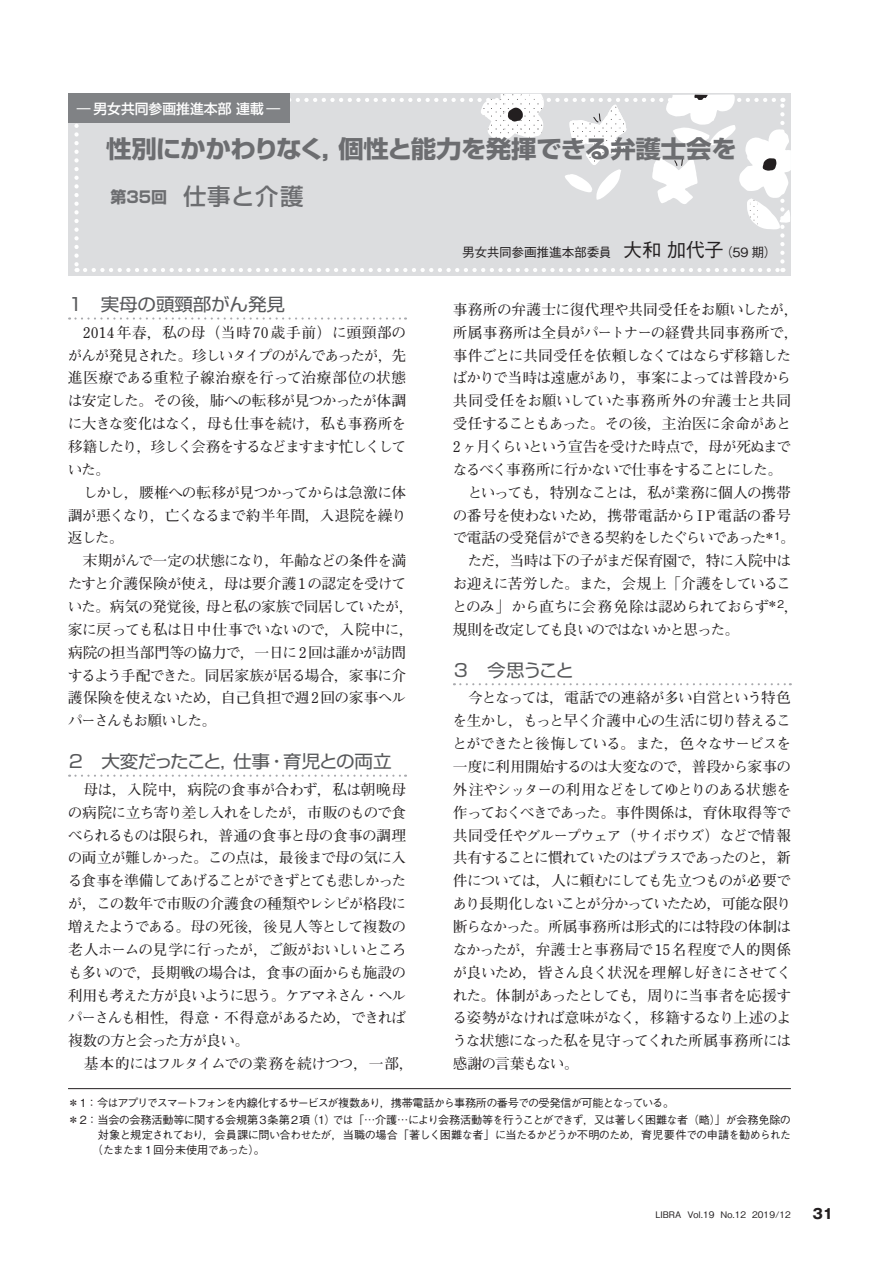
<style>
.page{position:relative;width:893px;height:1263px;background:#fff}
.page>*{position:absolute;margin:0;border:0;box-sizing:border-box;transform-origin:0 0}
.t1{font:700 24.3px "Shin Go Pro";letter-spacing:-.015em;color:#6c6d70;scale:1.05 1}
.t2{font:500 22.95px "Shin Go Pro";letter-spacing:.03em;color:#6c6d70}
.t3{font:17.7px "Shin Go Pro";letter-spacing:-.01em;color:#57585a;scale:1.05 1}
.t4{font:17.7px "Shin Go Pro";letter-spacing:-.045em;color:#57585a;scale:1.05 1}
.t5{font:700 14.7px/22.8px "Futo Min A101 Pro";letter-spacing:-.05em;color:#231f20}
.t6{font:500 13.8px "Shin Go Pro";color:#fff}
.t7{font:700 13.8px "Gothic MB101 Pro";color:#231f20}
.t8{font:500 12.75px "Gothic BBB Pro";letter-spacing:-.02em;color:#231f20}
.t9{font:500 11.1px/17px "Gothic BBB Pro";letter-spacing:-.065em;color:#231f20}
.t10{font:500 9px "Gothic BBB Pro";color:#231f20}
.s1{font-weight:700;font-size:15.9px}
.s2{font-size:19.2px}
</style>
<div class="page">
<svg style="left:69px;top:317px;width:337px;height:3px"></svg>
<svg style="left:69px;top:775px;width:337px;height:2px"></svg>
<svg style="left:454px;top:683px;width:337px;height:2px"></svg>
<div style="left:68px;top:94px;width:723px;height:182px;background:#dcdddf"></div>
<svg style="left:74px;top:94px;width:717px;height:178px"></svg>
<div style="left:68px;top:94px;width:221px;height:29px;background:#808285"></div>
<hr style="left:68px;top:1088px;width:723px;height:1px;background:#231f20">
<p class="t6" style="left:77px;top:98px;width:205px">― 男女共同参画推進本部 連載 ―</p>
<h1 class="t1" style="left:106px;top:130px;width:602px">性別にかかわりなく，個性と能力を発揮できる弁護士会を</h1>
<h2 class="t2" style="left:111px;top:178px;width:194px"><span class="s1">第35回</span> 仕事と介護</h2>
<p class="t3" style="left:69px;top:290px;width:208px">1　実母の頭頸部がん発見</p>
<p class="t5" style="left:68px;top:319px;width:348px">　2014年春，私の母（当時70歳手前）に頭頸部のがんが発見された。珍しいタイプのがんであったが，先進医療である重粒子線治療を行って治療部位の状態は安定した。その後，肺への転移が見つかったが体調に大きな変化はなく，母も仕事を続け，私も事務所を移籍したり，珍しく会務をするなどますます忙しくしていた。<br>　しかし，腰椎への転移が見つかってからは急激に体調が悪くなり，亡くなるまで約半年間，入退院を繰り返した。<br>　末期がんで一定の状態になり，年齢などの条件を満たすと介護保険が使え，母は要介護 1の認定を受けていた。病気の発覚後，母と私の家族で同居していたが，家に戻っても私は日中仕事でいないので，入院中に，病院の担当部門等の協力で，一日に2回は誰かが訪問するよう手配できた。同居家族が居る場合，家事に介護保険を使えないため，自己負担で週 2回の家事ヘルパーさんもお願いした。</p>
<p class="t4" style="left:69px;top:747px;width:309px">2　大変だったこと，仕事・育児との両立</p>
<p class="t5" style="left:68px;top:776px;width:348px">　母は，入院中，病院の食事が合わず，私は朝晩母の病院に立ち寄り差し入れをしたが，市販のもので食べられるものは限られ，普通の食事と母の食事の調理の両立が難しかった。この点は，最後まで母の気に入る食事を準備してあげることができずとても悲しかったが，この数年で市販の介護食の種類やレシピが格段に増えたようである。母の死後，後見人等として複数の老人ホームの見学に行ったが，ご飯がおいしいところも多いので，長期戦の場合は，食事の面からも施設の利用も考えた方が良いように思う。ケアマネさん・ヘルパーさんも相性，得意・不得意があるため，できれば複数の方と会った方が良い。<br>　基本的にはフルタイムでの業務を続けつつ，一部，</p>
<p class="t8" style="left:462px;top:242px;width:316px">男女共同参画推進本部委員　<span class="s2">大和 加代子</span>（59 期）</p>
<p class="t5" style="left:453px;top:296px;width:348px">事務所の弁護士に復代理や共同受任をお願いしたが，所属事務所は全員がパートナーの経費共同事務所で，事件ごとに共同受任を依頼しなくてはならず移籍したばかりで当時は遠慮があり，事案によっては普段から共同受任をお願いしていた事務所外の弁護士と共同受任することもあった。その後，主治医に余命があと<br>2 ヶ月くらいという宣告を受けた時点で，母が死ぬまでなるべく事務所に行かないで仕事をすることにした。　といっても，特別なことは，私が業務に個人の携帯の番号を使わないため，携帯電話からI P 電話の番号で電話の受発信ができる契約をしたぐらいであった<sup>＊1</sup>。　ただ，当時は下の子がまだ保育園で，特に入院中はお迎えに苦労した。また，会規上「介護をしていることのみ」から直ちに会務免除は認められておらず<sup>＊2</sup>，規則を改定しても良いのではないかと思った。</p>
<p class="t3" style="left:454px;top:655px;width:116px">3　今思うこと</p>
<p class="t5" style="left:453px;top:685px;width:340px;text-align:justify">　今となっては，電話での連絡が多い自営という特色を生かし，もっと早く介護中心の生活に切り替えることができたと後悔している。また，色々なサービスを一度に利用開始するのは大変なので，普段から家事の外注やシッターの利用などをしてゆとりのある状態を作っておくべきであった。事件関係は，育休取得等で共同受任やグループウェア（サイボウズ）などで情報共有することに慣れていたのはプラスであったのと，新件については，人に頼むにしても先立つものが必要であり長期化しないことが分かっていたため，可能な限り断らなかった。所属事務所は形式的には特段の体制はなかったが，弁護士と事務局で15名程度で人的関係が良いため，皆さん良く状況を理解し好きにさせてくれた。体制があったとしても，周りに当事者を応援する姿勢がなければ意味がなく，移籍するなり上述のような状態になった私を見守ってくれた所属事務所には感謝の言葉もない。</p>
<p class="t9" style="left:68px;top:1093px;width:725px">＊1：今はアプリでスマートフォンを内線化するサービスが複数あり，携帯電話から事務所の番号での受発信が可能となっている。<br>＊2：当会の会務活動等に関する会規第3条第2項（1）では「…介護…により会務活動等を行うことができず，又は著しく困難な者（略）」が会務免除の</p>
<p class="t9" style="left:92px;top:1126px;width:701px;line-height:14.9px;text-indent:6px">対象と規定されており，会員課に問い合わせたが，当職の場合「著しく困難な者」に当たるかどうか不明のため，育児要件での申請を勧められた（たまたま1回分未使用であった）。</p>
<p class="t10" style="left:655px;top:1207px;width:137px">LIBRA Vol.19 No.12 2019/12</p>
<p class="t7" style="left:812px;top:1202px;width:22px">31</p>
</div>
